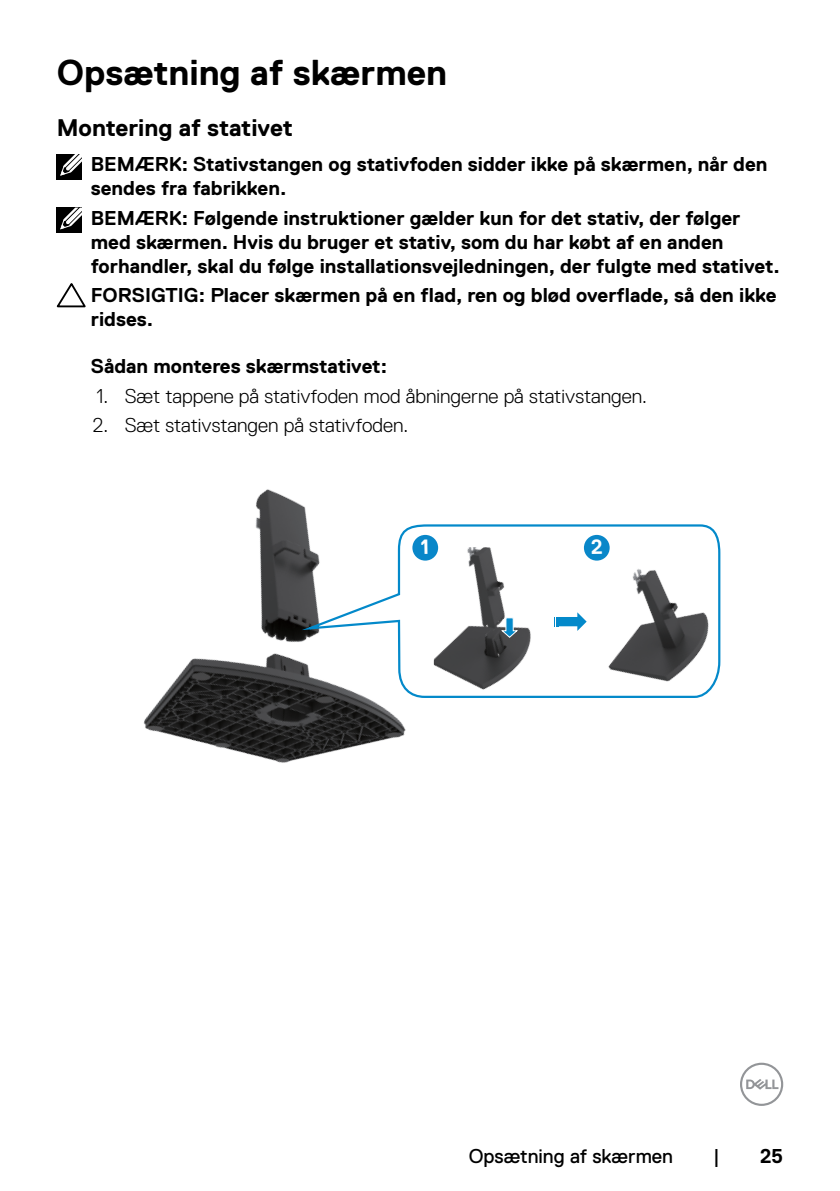
<style>
.page{position:relative;width:840px;height:1191px;background:#fff}
.page>*{position:absolute;margin:0;border:0;box-sizing:border-box;transform-origin:0 0}
.t1{font:700 36px "Dell Replica";color:#000}
.t2{font:700 24px "Dell Replica";color:#000}
.t3{font:700 20px/24px "Dell Replica";color:#000}
.t4{font:300 20px "Dell Replica";color:#000}
.t5{font:20px "Dell Replica";color:#000}
</style>
<div class="page">
<svg style="left:740px;top:1062px;width:42px;height:44px"></svg>
<div style="left:57px;top:154px;width:25px;height:25px;background:#000"></div>
<svg style="left:60px;top:154px;width:22px;height:22px"></svg>
<div style="left:57px;top:208px;width:25px;height:25px;background:#000"></div>
<svg style="left:59px;top:207px;width:23px;height:23px"></svg>
<svg style="left:57px;top:283px;width:29px;height:24px"></svg>
<img style="left:143px;top:489px;width:263px;height:274px">
<svg style="left:294px;top:523px;width:427px;height:176px"></svg>
<svg style="left:554px;top:612px;width:32px;height:19px"></svg>
<div style="left:583px;top:535px;width:26px;height:25px;background:#0987c9;border-radius:50%"></div>
<div style="left:412px;top:535px;width:26px;height:25px;background:#0987c9;border-radius:50%"></div>
<img style="left:433px;top:547px;width:103px;height:144px">
<svg style="left:499px;top:617px;width:20px;height:21px"></svg>
<img style="left:604px;top:563px;width:105px;height:120px">
<h1 class="t1" style="left:57px;top:52px;width:391px">Opsætning af skærmen</h1>
<p class="t2" style="left:57px;top:114px;width:237px">Montering af stativet</p>
<p class="t3" style="left:91px;top:152px;width:677px">BEMÆRK: Stativstangen og stativfoden sidder ikke på skærmen, når den sendes fra fabrikken.</p>
<p class="t3" style="left:91px;top:206px;width:690px">BEMÆRK: Følgende instruktioner gælder kun for det stativ, der følger med skærmen. Hvis du bruger et stativ, som du har købt af en anden forhandler, skal du følge installationsvejledningen, der fulgte med stativet.</p>
<p class="t3" style="left:91px;top:283px;width:686px">FORSIGTIG: Placer skærmen på en flad, ren og blød overflade, så den ikke ridses.</p>
<p class="t3" style="left:91px;top:354px;width:297px">Sådan monteres skærmstativet:</p>
<p class="t4" style="left:96px;top:384px;width:551px">1. Sæt tappene på stativfoden mod åbningerne på stativstangen.</p>
<p class="t4" style="left:93px;top:414px;width:317px">2. Sæt stativstangen på stativfoden.</p>
<p class="t5" style="left:468px;top:1144px;width:206px">Opsætning af skærmen</p>
<p class="t5" style="left:712px;top:1144px;width:8px">|</p>
<p class="t3" style="left:759px;top:1143px;width:25px">25</p>
</div>
